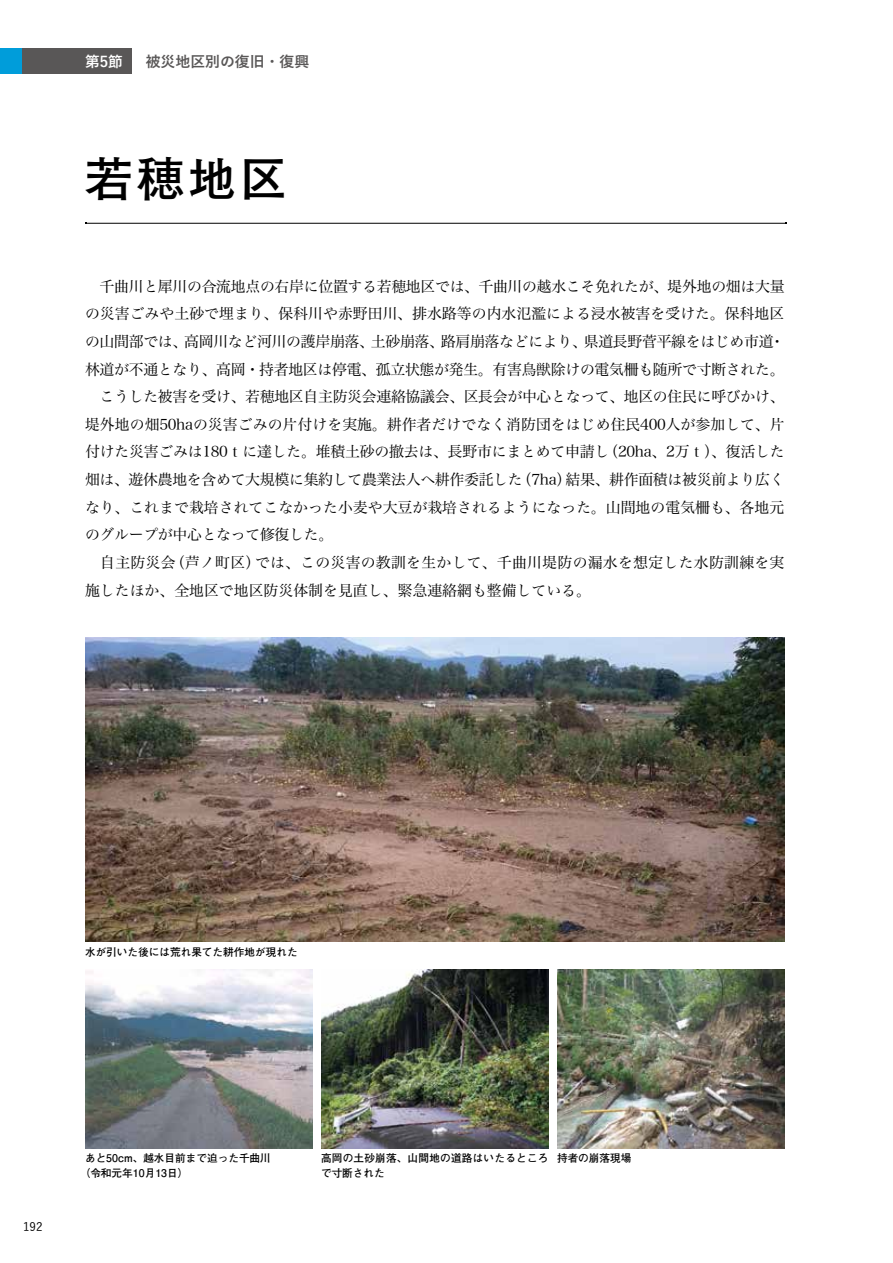
<style>
.page{position:relative;width:893px;height:1263px;background:#fff}
.page>*{position:absolute;margin:0;border:0;box-sizing:border-box;transform-origin:0 0}
.t1{font:700 47.85px "Futo Go B101 Pro";color:#000}
.t2{font:14.85px/27.6px "Hira Min Std W3";letter-spacing:-.02em;color:#000}
.t3{font:700 14.85px "Yu Go";color:#595757}
.t4{font:700 14.85px "Yu Go";color:#fff}
.t5{font:500 11.7px "Yu Gothic";color:#000}
.t6{font:700 10.65px/14.9px "Futo Go B101 Pro";color:#000}
.t7{font:700 10.65px/14.9px "Futo Go B101 Pro";letter-spacing:.02em;color:#000}
</style>
<div class="page">
<hr style="left:86px;top:223px;width:700px;height:1px;background:#000">
<img style="left:85px;top:969px;width:228px;height:179px">
<img style="left:85px;top:638px;width:699px;height:304px">
<img style="left:557px;top:969px;width:227px;height:179px">
<img style="left:321px;top:969px;width:228px;height:179px">
<div style="left:0;top:49px;width:132px;height:25px;background:#595757"></div>
<div style="left:0;top:49px;width:21px;height:25px;background:#009dda"></div>
<p class="t4" style="left:85px;top:53px;width:40px">第5節</p>
<p class="t3" style="left:146px;top:54px;width:165px">被災地区別の復旧・復興</p>
<h1 class="t1" style="left:85px;top:141px;width:204px">若穂地区</h1>
<p class="t2" style="left:85px;top:272px;width:701px">　千曲川と犀川の合流地点の右岸に位置する若穂地区では、千曲川の越水こそ免れたが、堤外地の畑は大量の災害ごみや土砂で埋まり、保科川や赤野田川、排水路等の内水氾濫による浸水被害を受けた。保科地区の山間部では、高岡川など河川の護岸崩落、土砂崩落、路肩崩落などにより、県道長野菅平線をはじめ市道・林道が不通となり、高岡・持者地区は停電、孤立状態が発生。有害鳥獣除けの電気柵も随所で寸断された。　こうした被害を受け、若穂地区自主防災会連絡協議会、区長会が中心となって、地区の住民に呼びかけ、堤外地の畑50haの災害ごみの片付けを実施。耕作者だけでなく消防団をはじめ住民400人が参加して、片付けた災害ごみは180ｔに達した。堆積土砂の撤去は、長野市にまとめて申請し（20ha、2万ｔ）、復活した畑は、遊休農地を含めて大規模に集約して農業法人へ耕作委託した（7ha）結果、耕作面積は被災前より広くなり、これまで栽培されてこなかった小麦や大豆が栽培されるようになった。山間地の電気柵も、各地元のグループが中心となって修復した。<br>　自主防災会（芦ノ町区）では、この災害の教訓を生かして、千曲川堤防の漏水を想定した水防訓練を実施したほか、全地区で地区防災体制を見直し、緊急連絡網も整備している。</p>
<p class="t6" style="left:85px;top:943px;width:214px">水が引いた後には荒れ果てた耕作地が現れた</p>
<p class="t5" style="left:23px;top:1215px;width:21px">192</p>
<p class="t7" style="left:321px;top:1149px;width:229px">高岡の土砂崩落、山間地の道路はいたるところで寸断された</p>
<p class="t6" style="left:80px;top:1149px;width:193px;text-indent:5px">あと50cm、越水目前まで迫った千曲川（令和元年10月13日）</p>
<p class="t6" style="left:557px;top:1149px;width:76px">持者の崩落現場</p>
</div>
